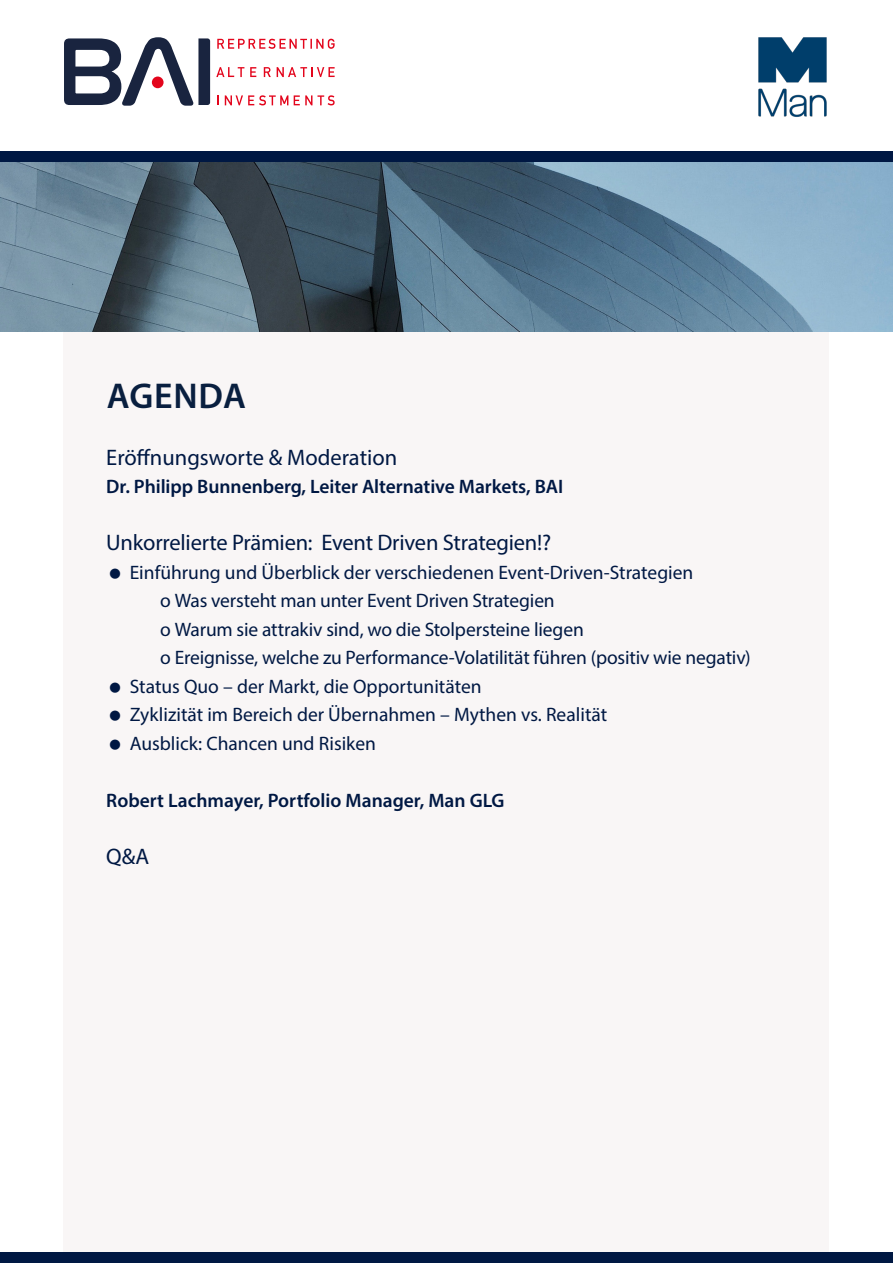
<style>
.page{position:relative;width:893px;height:1263px;background:#fff}
.page>*{position:absolute;margin:0;border:0;box-sizing:border-box;transform-origin:0 0}
.t1{font:600 36px "Myriad Pro";letter-spacing:.02em;color:#091f3f}
.t2{font:22.5px "Myriad Pro";letter-spacing:-.01em;color:#001843}
.Fließtext{font:19.5px "Myriad Pro";color:#001843}
.t3{font:600 19.5px "Myriad Pro";letter-spacing:-.005em;color:#001843}
</style>
<div class="page">
<img style="left:758px;top:37px;width:69px;height:80px">
<div style="left:64px;top:331px;width:765px;height:932px;background:#f9f6f6"></div>
<div style="left:0;top:1252px;width:893px;height:11px;background:#001843"></div>
<img style="left:0;top:162px;width:893px;height:169px">
<div style="left:0;top:151px;width:893px;height:11px;background:#001843"></div>
<svg style="left:64px;top:37px;width:146px;height:69px"></svg>
<div style="left:152px;top:77px;width:12px;height:11px;background:#e3051c;border-radius:50%"></div>
<svg style="left:217px;top:95px;width:2px;height:10px"></svg>
<svg style="left:294px;top:95px;width:41px;height:10px"></svg>
<svg style="left:216px;top:67px;width:28px;height:10px"></svg>
<svg style="left:250px;top:67px;width:6px;height:10px"></svg>
<svg style="left:264px;top:67px;width:7px;height:10px"></svg>
<svg style="left:225px;top:95px;width:63px;height:10px"></svg>
<svg style="left:277px;top:67px;width:58px;height:10px"></svg>
<svg style="left:217px;top:39px;width:118px;height:10px"></svg>
<p class="t1" style="left:107px;top:373px;width:141px">AGENDA</p>
<p class="t2" style="left:106px;top:443px;width:292px">Eröffnungsworte &amp; Moderation</p>
<p class="t3" style="left:106px;top:474px;width:458px">Dr. Philipp Bunnenberg, Leiter Alternative Markets, BAI</p>
<p class="t2" style="left:106px;top:529px;width:446px">Unkorrelierte Prämien: Event Driven Strategien!?</p>
<p class="Fließtext" style="left:130px;top:560px;width:565px">Einführung und Überblick der verschiedenen Event-Driven-Strategien</p>
<p class="Fließtext" style="left:160px;top:589px;width:396px">o Was versteht man unter Event Driven Strategien</p>
<p class="Fließtext" style="left:160px;top:617px;width:425px">o Warum sie attrakiv sind, wo die Stolpersteine liegen</p>
<p class="Fließtext" style="left:160px;top:646px;width:592px">o Ereignisse, welche zu Performance-Volatilität führen (positiv wie negativ)</p>
<p class="Fließtext" style="left:130px;top:674px;width:353px">Status Quo – der Markt, die Opportunitäten</p>
<p class="Fließtext" style="left:130px;top:703px;width:479px">Zyklizität im Bereich der Übernahmen – Mythen vs. Realität</p>
<p class="Fließtext" style="left:130px;top:731px;width:248px">Ausblick: Chancen und Risiken</p>
<p class="t3" style="left:106px;top:788px;width:400px">Robert Lachmayer, Portfolio Manager, Man GLG</p>
<p class="t2" style="left:106px;top:842px;width:44px">Q&amp;A</p>
</div>
